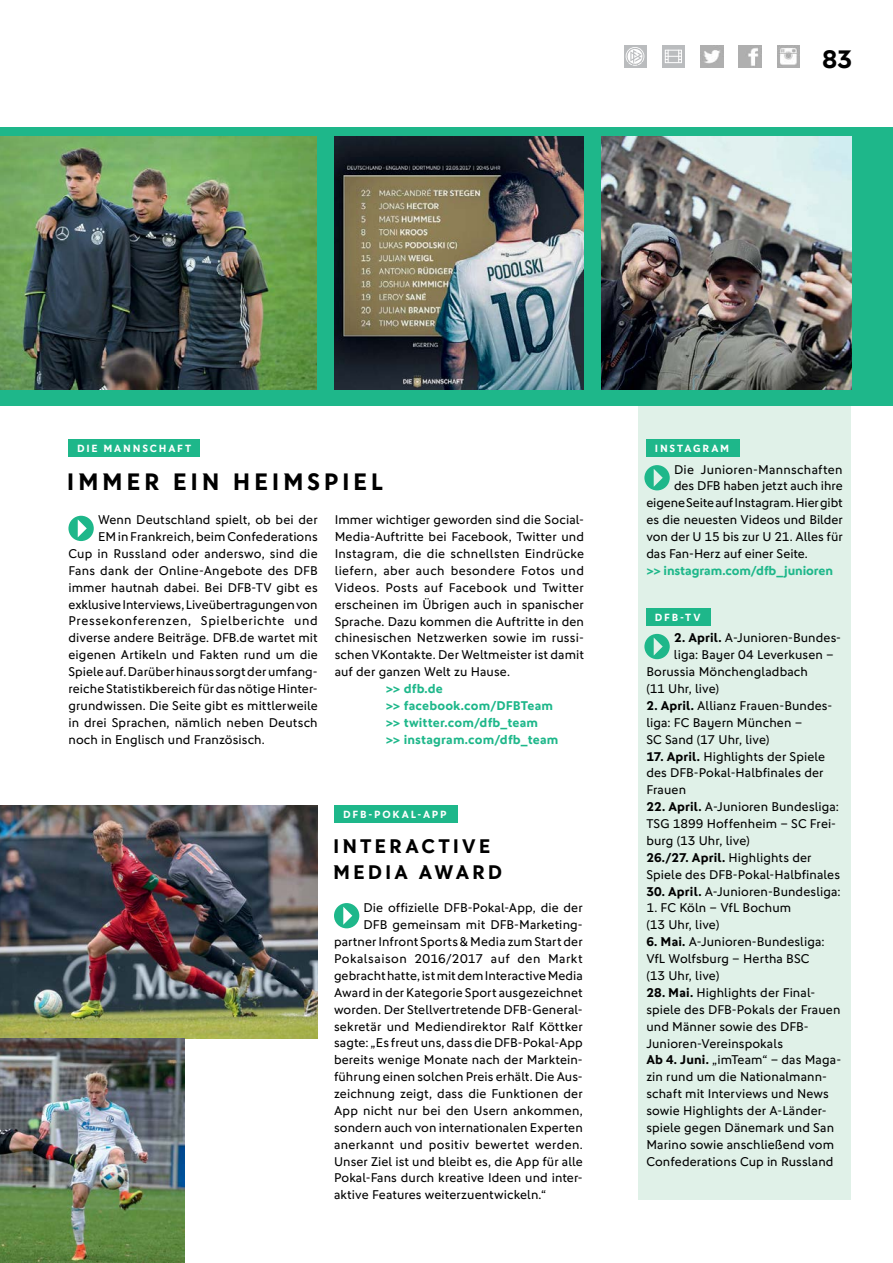
<style>
.page{position:relative;width:893px;height:1263px;background:#fff}
.page>*{position:absolute;margin:0;border:0;box-sizing:border-box;transform-origin:0 0}
.t1{font:700 25.5px "DFB Sans";color:#000}
.t2{font:700 24px "DFB Sans";letter-spacing:.15em;color:#000}
.t3{font:700 19.8px/25.3px "DFB Sans";letter-spacing:.15em;color:#000}
.t4{font:12.75px/17px "DFB Sans";letter-spacing:.01em;color:#000}
.t5{font:700 12.75px/17px "DFB Sans";letter-spacing:.01em;color:#1eb78a}
.t6{font:12.75px "DFB Sans";letter-spacing:.05em;color:#000}
.t7{font:12.75px "DFB Sans";letter-spacing:-.01em;color:#000}
.t8{font:12.75px "DFB Sans";letter-spacing:.035em;color:#000}
.t9{font:700 12.75px "DFB Sans";letter-spacing:-.01em;color:#1eb78a}
.t10{font:700 10.5px "DFB Sans";letter-spacing:.175em;color:#fff}
.s1{font-weight:700}
</style>
<div class="page">
<div style="left:0;top:128px;width:893px;height:278px;background:#1eb78a"></div>
<img style="left:0;top:806px;width:317px;height:233px">
<img style="left:0;top:1039px;width:184px;height:224px">
<div style="left:638px;top:406px;width:212px;height:793px;background:#e0f1e8"></div>
<div style="left:68px;top:440px;width:132px;height:17px;background:#1eb78a"></div>
<div style="left:334px;top:806px;width:124px;height:17px;background:#1eb78a"></div>
<div style="left:646px;top:440px;width:93px;height:17px;background:#1eb78a"></div>
<svg style="left:68px;top:516px;width:26px;height:25px"></svg>
<svg style="left:644px;top:465px;width:26px;height:25px"></svg>
<svg style="left:644px;top:634px;width:26px;height:25px"></svg>
<svg style="left:334px;top:903px;width:25px;height:25px"></svg>
<img style="left:0;top:136px;width:317px;height:253px">
<img style="left:335px;top:136px;width:249px;height:253px">
<img style="left:601px;top:136px;width:250px;height:253px">
<div style="left:646px;top:608px;width:65px;height:17px;background:#1eb78a"></div>
<img style="left:777px;top:45px;width:22px;height:22px">
<img style="left:739px;top:45px;width:22px;height:22px">
<img style="left:701px;top:45px;width:22px;height:22px">
<div style="left:624px;top:45px;width:22px;height:22px;background:#babcbe"></div>
<svg style="left:626px;top:47px;width:18px;height:19px"></svg>
<svg style="left:662px;top:45px;width:23px;height:22px"></svg>
<svg style="left:665px;top:50px;width:17px;height:13px"></svg>
<h1 class="t1" style="left:822px;top:44px;width:32px">83</h1>
<p class="t10" style="left:77px;top:442px;width:116px">DIE MANNSCHAFT</p>
<h2 class="t2" style="left:67px;top:468px;width:318px">IMMER EIN HEIMSPIEL</h2>
<p class="t4" style="left:98px;top:511px;width:221px">Wenn Deutschland spielt, ob bei der</p>
<p class="t4" style="left:98px;top:528px;width:221px">EM in Frankreich, beim Confederations</p>
<p class="t4" style="left:68px;top:545px;width:251px">Cup in Russland oder anderswo, sind die</p>
<p class="t4" style="left:68px;top:562px;width:251px">Fans dank der Online-Angebote des DFB</p>
<p class="t4" style="left:68px;top:579px;width:251px">immer hautnah dabei. Bei DFB-TV gibt es</p>
<p class="t4" style="left:68px;top:596px;width:251px">exklusive Interviews, Liveübertragungen von</p>
<p class="t6" style="left:68px;top:614px;width:251px">Pressekonferenzen, Spielberichte und</p>
<p class="t4" style="left:68px;top:629px;width:251px">diverse andere Beiträge. DFB.de wartet mit</p>
<p class="t4" style="left:68px;top:646px;width:251px">eigenen Artikeln und Fakten rund um die</p>
<p class="t4" style="left:68px;top:663px;width:251px">Spiele auf. Darüber hinaus sorgt der umfang-</p>
<p class="t4" style="left:68px;top:680px;width:251px">reiche Statistikbereich für das nötige Hinter-</p>
<p class="t4" style="left:68px;top:697px;width:251px">grundwissen. Die Seite gibt es mittlerweile</p>
<p class="t4" style="left:68px;top:714px;width:251px">in drei Sprachen, nämlich neben Deutsch</p>
<p class="t4" style="left:68px;top:731px;width:198px">noch in Englisch und Französisch.</p>
<p class="t4" style="left:335px;top:511px;width:251px;text-align:justify">Immer wichtiger geworden sind die Social-Media-Auftritte bei Facebook, Twitter und Instagram, die die schnellsten Eindrücke liefern, aber auch besondere Fotos und Videos. Posts auf Facebook und Twitter erscheinen im Übrigen auch in spanischer Sprache. Dazu kommen die Auftritte in den chinesischen Netzwerken sowie im russi&shy;schen VKontakte. Der Weltmeister ist damit auf der ganzen Welt zu Hause.</p>
<p class="t5" style="left:386px;top:680px;width:174px">&gt;&gt; dfb.de<br>&gt;&gt; facebook.com/DFBTeam &gt;&gt; twitter.com/dfb_team<br>&gt;&gt; instagram.com/dfb_team</p>
<p class="t10" style="left:343px;top:808px;width:105px">DFB-POKAL-APP</p>
<h3 class="t3" style="left:333px;top:834px;width:170px">INTERACTIVE<br>MEDIA AWARD</h3>
<p class="t4" style="left:364px;top:899px;width:221px">Die offizielle DFB-Pokal-App, die der</p>
<p class="t4" style="left:364px;top:916px;width:221px">DFB gemeinsam mit DFB-Marketing-</p>
<p class="t4" style="left:334px;top:933px;width:250px">partner Infront Sports &amp; Media zum Start der</p>
<p class="t8" style="left:334px;top:951px;width:250px">Pokalsaison 2016/2017 auf den Markt</p>
<p class="t4" style="left:334px;top:967px;width:250px">gebracht hatte, ist mit dem Interactive Media</p>
<p class="t4" style="left:334px;top:984px;width:250px">Award in der Kategorie Sport ausgezeichnet</p>
<p class="t4" style="left:334px;top:1001px;width:250px">worden. Der Stellvertretende DFB-General-</p>
<p class="t4" style="left:334px;top:1017px;width:250px">sekretär und Mediendirektor Ralf Köttker</p>
<p class="t4" style="left:334px;top:1034px;width:250px">sagte: „Es freut uns, dass die DFB-Pokal-App</p>
<p class="t4" style="left:334px;top:1051px;width:250px">bereits wenige Monate nach der Marktein-</p>
<p class="t4" style="left:334px;top:1068px;width:250px">führung einen solchen Preis erhält. Die Aus-</p>
<p class="t4" style="left:334px;top:1085px;width:250px">zeichnung zeigt, dass die Funktionen der</p>
<p class="t4" style="left:334px;top:1102px;width:250px">App nicht nur bei den Usern ankommen,</p>
<p class="t4" style="left:334px;top:1119px;width:250px">sondern auch von internationalen Experten</p>
<p class="t4" style="left:334px;top:1136px;width:250px">anerkannt und positiv bewertet werden.</p>
<p class="t4" style="left:334px;top:1153px;width:250px">Unser Ziel ist und bleibt es, die App für alle</p>
<p class="t4" style="left:334px;top:1169px;width:250px">Pokal-Fans durch kreative Ideen und inter-</p>
<p class="t4" style="left:334px;top:1186px;width:214px">aktive Features weiterzuentwickeln.“</p>
<p class="t10" style="left:655px;top:442px;width:76px">INSTAGRAM</p>
<p class="t4" style="left:674px;top:461px;width:170px">Die Junioren-Mannschaften</p>
<p class="t4" style="left:674px;top:477px;width:170px">des DFB haben jetzt auch ihre</p>
<p class="t7" style="left:646px;top:496px;width:198px">eigene Seite auf Instagram. Hier gibt</p>
<p class="t4" style="left:646px;top:511px;width:198px">es die neuesten Videos und Bilder</p>
<p class="t4" style="left:646px;top:528px;width:198px">von der U 15 bis zur U 21. Alles für</p>
<p class="t4" style="left:646px;top:545px;width:163px">das Fan-Herz auf einer Seite.</p>
<p class="t9" style="left:646px;top:563px;width:188px">&gt;&gt; instagram.com/dfb_junioren</p>
<p class="t10" style="left:655px;top:611px;width:47px">DFB-TV</p>
<p class="t4" style="left:674px;top:629px;width:169px"><span class="s1">2. April.</span> A-Junioren-Bundes-</p>
<p class="t4" style="left:674px;top:646px;width:161px">liga: Bayer 04 Leverkusen –</p>
<p class="t4" style="left:646px;top:663px;width:163px">Borussia Mönchengladbach</p>
<p class="t4" style="left:646px;top:680px;width:74px">(11 Uhr, live)</p>
<p class="t4" style="left:646px;top:697px;width:187px"><span class="s1">2. April.</span> Allianz Frauen-Bundes&shy;liga: FC Bayern München –<br>SC Sand (17 Uhr, live)</p>
<p class="t4" style="left:646px;top:747px;width:180px"><span class="s1">17. April.</span> Highlights der Spiele des DFB-Pokal-Halbfinales der<br>Frauen</p>
<p class="t4" style="left:646px;top:798px;width:195px"><span class="s1">22. April.</span> A-Junioren Bundesliga:<br>TSG 1899 Hoffenheim – SC Frei&shy;burg (13 Uhr, live)<br><span class="s1">26./27. April.</span> Highlights der<br>Spiele des DFB-Pokal-Halbfinales</p>
<p class="t4" style="left:646px;top:883px;width:196px"><span class="s1">30. April.</span> A-Junioren-Bundesliga:</p>
<p class="t4" style="left:646px;top:899px;width:146px">1. FC Köln – VfL Bochum (13 Uhr, live)</p>
<p class="t4" style="left:646px;top:933px;width:180px"><span class="s1">6. Mai.</span> A-Junioren-Bundesliga:<br>VfL Wolfsburg – Hertha BSC (13 Uhr, live)</p>
<p class="t4" style="left:646px;top:984px;width:196px"><span class="s1">28. Mai.</span> Highlights der Final&shy;spiele des DFB-Pokals der Frauen und Männer sowie des DFB-<br>Junioren-Vereinspokals<br><span class="s1">Ab 4. Juni.</span> „imTeam“ – das Maga&shy;zin rund um die Nationalmann&shy;schaft mit Interviews und News sowie Highlights der A-Länder&shy;spiele gegen Dänemark und San<br>Marino sowie anschließend vom<br>Confederations Cup in Russland</p>
</div>
